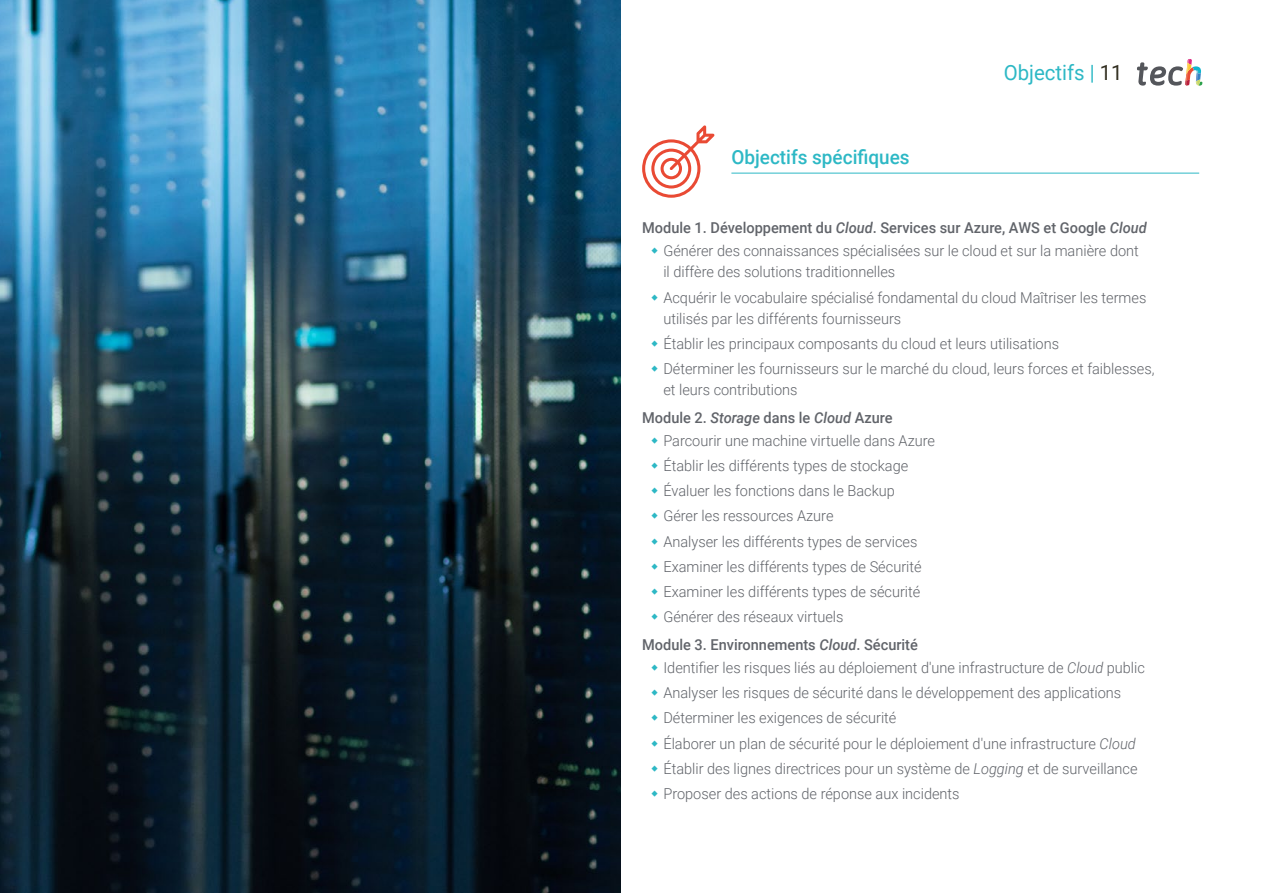
<style>
.page{position:relative;width:1263px;height:893px;background:#fff}
.page>*{position:absolute;margin:0;border:0;box-sizing:border-box;transform-origin:0 0}
.t1{font:21px "Roboto";color:#2db8c5}
.t2{font:500 19.5px "Roboto";color:#2db8c5}
.t3{font:300 15px/25.2px "Roboto";color:#61646a}
.s1{color:#312e20}
.s2{font-weight:500}
.s3{font-weight:500;font-style:italic}
.s4{font-style:italic}
</style>
<div class="page">
<hr style="left:731px;top:173px;width:468px;height:1px;background:#2db8c5">
<svg style="left:642px;top:125px;width:72px;height:73px"></svg>
<img style="left:0;top:0;width:621px;height:893px">
<svg style="left:1137px;top:59px;width:65px;height:27px"></svg>
<h2 class="t2" style="left:731px;top:144px;width:180px">Objectifs spécifiques</h2>
<h1 class="t1" style="left:1004px;top:57px;width:120px">Objectifs | <span class="s1">11</span></h1>
<p class="t3" style="left:663px;top:216px;width:485px;line-height:23px;text-indent:-21px"><span class="s2">Module 1. Développement du</span> <span class="s3">Cloud</span><span class="s2">. Services sur Azure, AWS et Google</span> <span class="s3">Cloud<br></span>Générer des connaissances spécialisées sur le cloud et sur la manière dont</p>
<p class="t3" style="left:663px;top:259px;width:484px">il diffère des solutions traditionnelles<br>Acquérir le vocabulaire spécialisé fondamental du cloud Maîtriser les termes</p>
<p class="t3" style="left:663px;top:305px;width:493px">utilisés par les différents fournisseurs<br>Établir les principaux composants du cloud et leurs utilisations<br>Déterminer les fournisseurs sur le marché du cloud, leurs forces et faiblesses,</p>
<p class="t3" style="left:642px;top:376px;width:252px;line-height:27.5px;text-indent:21px">et leurs contributions<br><span class="s2">Module 2.</span> <span class="s3">Storage</span> <span class="s2">dans le</span> <span class="s3">Cloud</span> <span class="s2">Azure</span></p>
<p class="t3" style="left:663px;top:427px;width:273px">Parcourir une machine virtuelle dans Azure Établir les différents types de stockage Évaluer les fonctions dans le Backup<br>Gérer les ressources Azure<br>Analyser les différents types de services Examiner les différents types de Sécurité Examiner les différents types de sécurité Générer des réseaux virtuels</p>
<p class="t3" style="left:663px;top:632px;width:483px;line-height:23px;text-indent:-21px"><span class="s2">Module 3. Environnements</span> <span class="s3">Cloud</span><span class="s2">. Sécurité<br></span>Identifier les risques liés au déploiement d'une infrastructure de <span class="s4">Cloud</span> public</p>
<p class="t3" style="left:663px;top:680px;width:476px">Analyser les risques de sécurité dans le développement des applications Déterminer les exigences de sécurité<br>Élaborer un plan de sécurité pour le déploiement d'une infrastructure <span class="s4">Cloud </span>Établir des lignes directrices pour un système de <span class="s4">Logging</span> et de surveillance Proposer des actions de réponse aux incidents</p>
</div>
